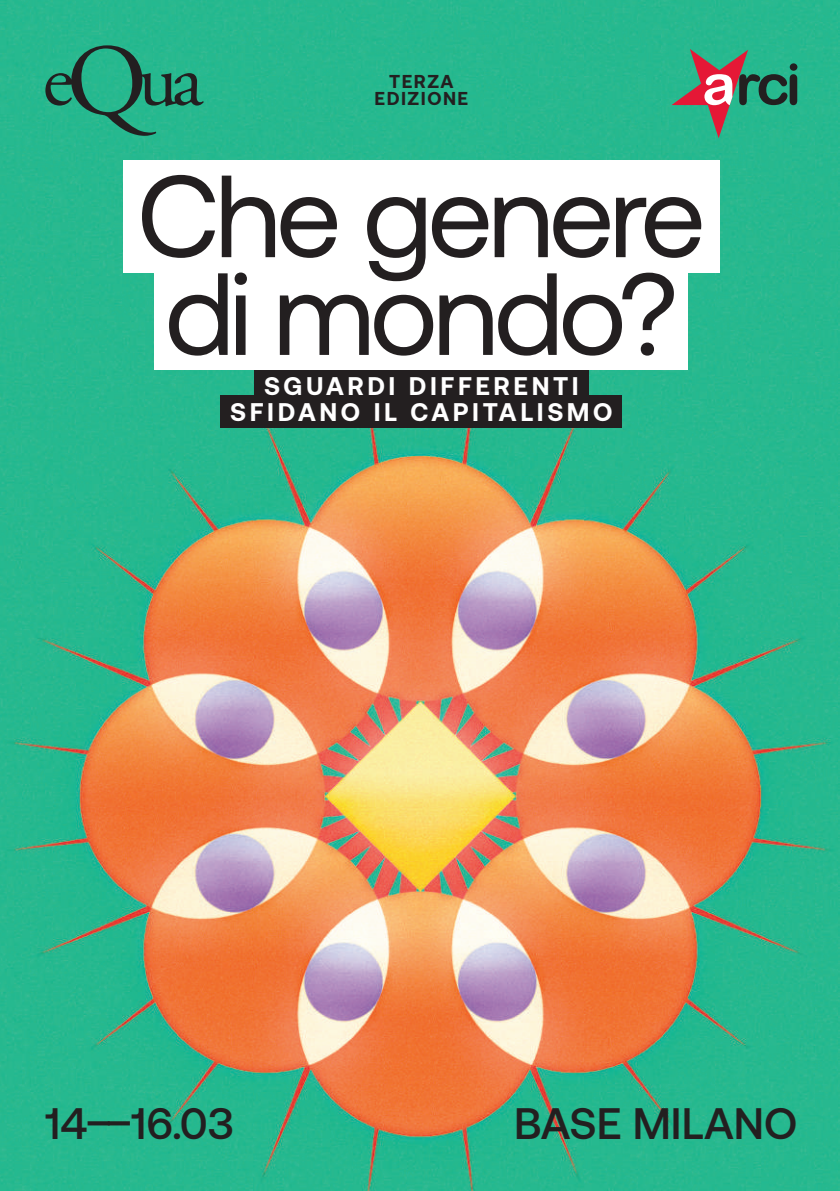
<style>
.page{position:relative;width:840px;height:1191px;background:#fff}
.page>*{position:absolute;margin:0;border:0;box-sizing:border-box;transform-origin:0 0}
.t1{font:116.4px/97.8px "Aeonik";letter-spacing:-.04em;color:#231f20}
.t2{font:500 44px "Aeonik";color:#231f20}
.t3{font:700 25.4px/25.4px "Aeonik";letter-spacing:.14em;color:#fff;text-align:center}
.t4{font:700 18.6px/17.2px "Aeonik";letter-spacing:.08em;color:#231f20;text-align:center}
</style>
<div class="page">
<img style="left:0;top:0;width:839px;height:1191px">
<div style="left:254px;top:370px;width:334px;height:33px;background:#231f20"></div>
<div style="left:221px;top:395px;width:400px;height:33px;background:#231f20"></div>
<div style="left:123px;top:160px;width:596px;height:113px;background:#fff"></div>
<div style="left:154px;top:257px;width:534px;height:113px;background:#fff"></div>
<svg style="left:671px;top:49px;width:125px;height:89px"></svg>
<div style="left:789px;top:63px;width:8px;height:8px;background:#231f20;border-radius:50%"></div>
<svg style="left:45px;top:45px;width:158px;height:91px"></svg>
<p class="t4" style="left:374px;top:72px;width:95px">TERZA<br>EDIZIONE</p>
<h1 class="t1" style="left:137px;top:168px;width:569px">Che genere di mondo?</h1>
<p class="t3" style="left:230px;top:373px;width:383px">SGUARDI DIFFERENTI<br>SFIDANO IL CAPITALISMO</p>
<h2 class="t2" style="left:45px;top:1098px;width:190px">14––16.03</h2>
<h2 class="t2" style="left:513px;top:1098px;width:285px">BASE MILANO</h2>
</div>
